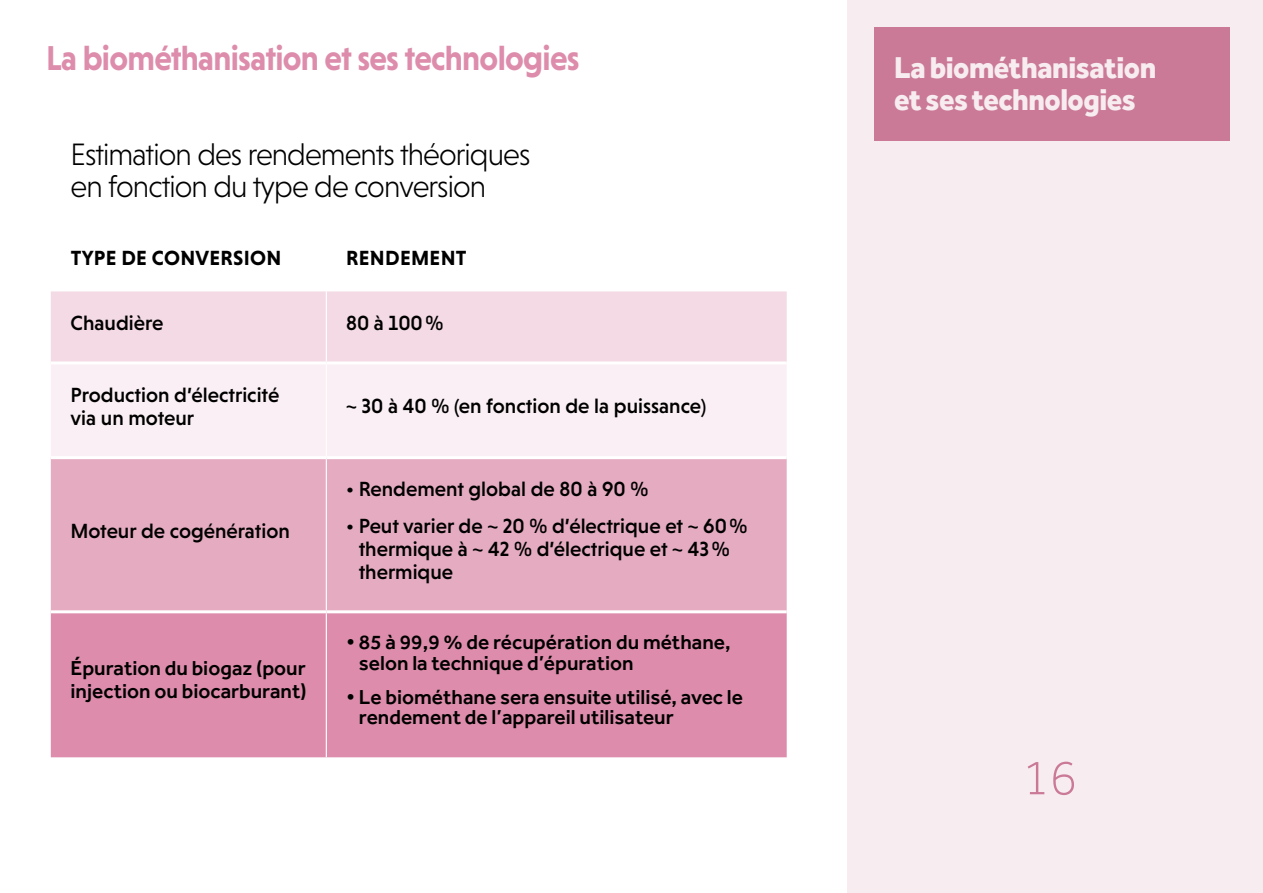
<style>
.page{position:relative;width:1263px;height:893px;background:#fff}
.page>*{position:absolute;margin:0;border:0;box-sizing:border-box;transform-origin:0 0}
.t1{font:300 50.55px "Effra";color:#ca7996}
.Titre_NIV_1{font:700 35.1px "Niveau Grotesk";letter-spacing:-.02em;color:#dd8dab;scale:.93 1}
.Titre_NIV_2{font:300 31.5px/32.2px "Niveau Grotesk";letter-spacing:-.03em;color:#000;scale:.96 1}
.t2{font:800 31.2px/31.3px "Effra";letter-spacing:-.015em;color:#f7ecf0;scale:.93 1}
.t3{font:500 20.85px/23.2px "Niveau Grotesk";color:#000}
.t4{font:500 20.85px/20.9px "Effra";color:#000}
.t5{font:700 20.85px "Niveau Grotesk";letter-spacing:.015em;color:#000}
</style>
<div class="page">
<div style="left:847px;top:0;width:416px;height:893px;background:#f7ecf0"></div>
<div style="left:51px;top:291px;width:736px;height:70px;background:#f3dae4"></div>
<div style="left:51px;top:365px;width:736px;height:91px;background:#faeff4"></div>
<div style="left:51px;top:459px;width:736px;height:151px;background:#e5acc1"></div>
<div style="left:51px;top:613px;width:736px;height:144px;background:#dd8dab"></div>
<hr style="left:326px;top:291px;width:1px;height:70px;background:#fff">
<hr style="left:326px;top:364px;width:1px;height:92px;background:#fff">
<hr style="left:326px;top:459px;width:1px;height:151px;background:#fff">
<hr style="left:326px;top:613px;width:1px;height:144px;background:#fff">
<div style="left:874px;top:27px;width:355px;height:113px;background:#ca7996"></div>
<p class="Titre_NIV_1" style="left:46px;top:37px;width:575px">La biométhanisation et ses technologies</p>
<p class="Titre_NIV_2" style="left:71px;top:138px;width:481px">Estimation des rendements théoriques en fonction du type de conversion</p>
<p class="t5" style="left:71px;top:246px;width:212px">TYPE DE CONVERSION</p>
<p class="t5" style="left:346px;top:246px;width:122px">RENDEMENT</p>
<p class="t3" style="left:71px;top:311px;width:94px">Chaudière</p>
<p class="t3" style="left:346px;top:311px;width:99px">80 à 100%</p>
<p class="t3" style="left:71px;top:383px;width:210px">Production d’électricité via un moteur</p>
<p class="t3" style="left:346px;top:394px;width:362px">~ 30 à 40 % (en fonction de la puissance)</p>
<p class="t3" style="left:71px;top:519px;width:221px">Moteur de cogénération</p>
<p class="t4" style="left:71px;top:656px;width:238px;line-height:23.2px">Épuration du biogaz (pour injection ou biocarburant)</p>
<p class="t3" style="left:346px;top:477px;width:304px">• Rendement global de 80 à 90 %</p>
<p class="t3" style="left:359px;top:514px;width:390px;text-indent:-13px">• Peut varier de ~ 20 % d’électrique et ~ 60% thermique à ~ 42 % d’électrique et ~ 43% thermique</p>
<p class="t4" style="left:359px;top:631px;width:373px;text-indent:-13px">• 85 à 99,9 % de récupération du méthane, selon la technique d’épuration</p>
<p class="t4" style="left:359px;top:686px;width:386px;text-indent:-13px">• Le biométhane sera ensuite utilisé, avec le rendement de l’appareil utilisateur</p>
<p class="t2" style="left:894px;top:51px;width:284px">La biométhanisation et ses technologies</p>
<p class="t1" style="left:1022px;top:749px;width:57px">16</p>
</div>
